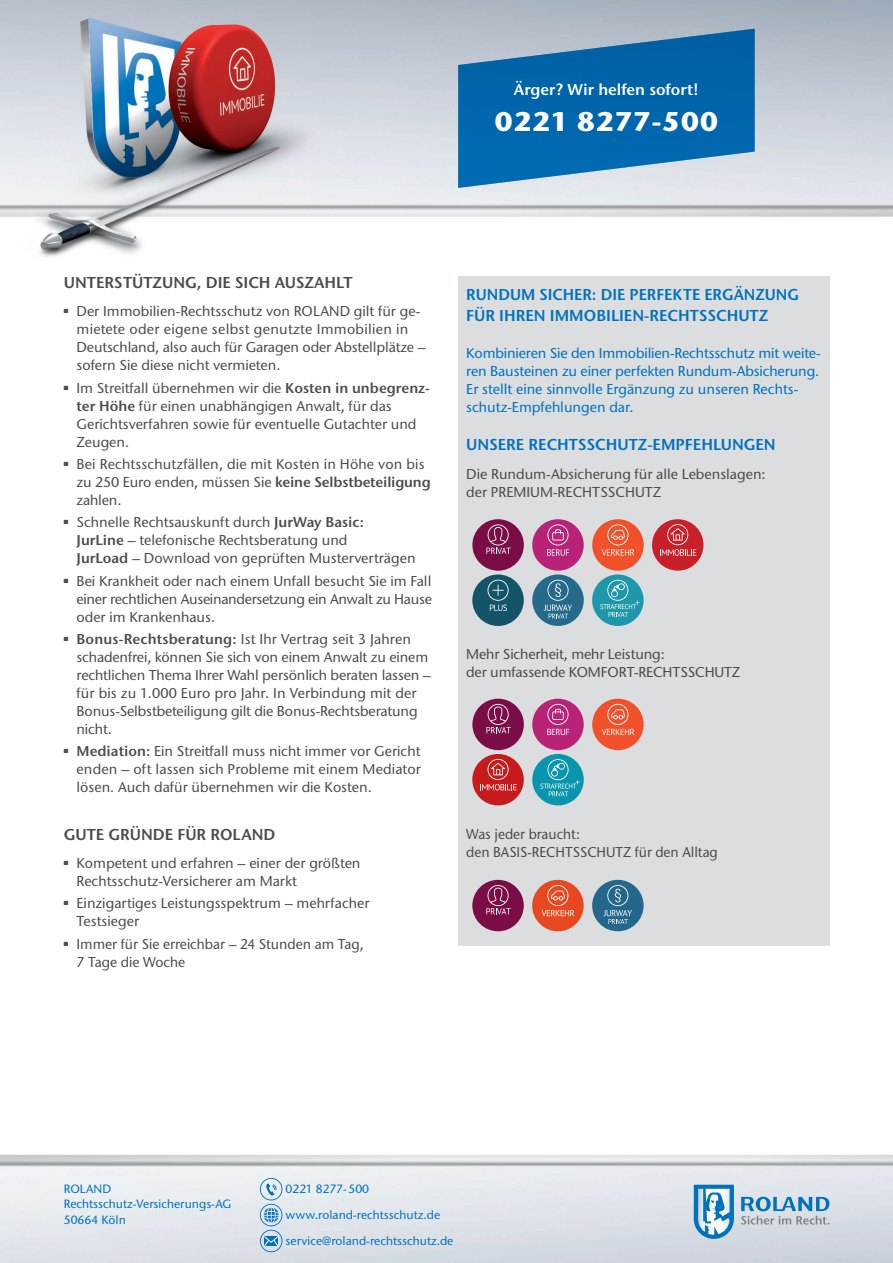
<style>
.page{position:relative;width:893px;height:1263px;background:#fff}
.page>*{position:absolute;margin:0;border:0;box-sizing:border-box;transform-origin:0 0}
.t1{font:700 27px "Stone Sans ITC Std";letter-spacing:.03em;color:#fff}
._03_Copyhead{font:600 15.75px/20.2px "Stone Sans ITC Std";color:#0072bc}
._03_Copyhead-2{font:600 15.75px "Stone Sans ITC Std";color:#4b4c4d}
.t2{font:600 15.75px "Stone Sans ITC Std";color:#fff}
._04_Copytext{font:500 14.25px/18px "Stone Sans ITC Std";color:#4b4c4d}
._04_Copytext-2{font:500 14.25px/18px "Stone Sans ITC Std";letter-spacing:-.01em;color:#0072bc}
._04_Copytext-3{font:500 14.25px/18px "Stone Sans ITC Std";color:#4b4c4d;scale:.96 1}
.t3{font:500 12px/26px "Stone Sans ITC Std";color:#0072bc}
.s1{font-weight:600}
</style>
<div class="page">
<svg style="left:260px;top:1178px;width:22px;height:74px;background:#a7c8df"></svg>
<svg style="left:741px;top:1196px;width:88px;height:28px;background:#9bbbd1"></svg>
<svg style="left:694px;top:1185px;width:40px;height:54px"></svg>
<img style="left:0;top:0;width:893px;height:257px">
<svg style="left:458px;top:29px;width:297px;height:159px;background:#2e7eb6"></svg>
<div style="left:458px;top:276px;width:371px;height:670px;background:#dcdddf"></div>
<div style="left:472px;top:519px;width:52px;height:52px;background:#7a0c46;border-radius:50%"></div>
<svg style="left:486px;top:524px;width:25px;height:30px"></svg>
<div style="left:532px;top:519px;width:52px;height:52px;background:#b82378;border-radius:50%"></div>
<svg style="left:547px;top:524px;width:22px;height:32px"></svg>
<div style="left:652px;top:519px;width:51px;height:52px;background:#c82028;border-radius:50%"></div>
<svg style="left:660px;top:524px;width:36px;height:32px"></svg>
<div style="left:592px;top:519px;width:52px;height:52px;background:#f0512b;border-radius:50%"></div>
<svg style="left:602px;top:524px;width:32px;height:32px"></svg>
<div style="left:472px;top:574px;width:52px;height:52px;background:#145469;border-radius:50%"></div>
<svg style="left:487px;top:580px;width:22px;height:31px"></svg>
<div style="left:532px;top:574px;width:52px;height:52px;background:#256a8b;border-radius:50%"></div>
<svg style="left:544px;top:580px;width:28px;height:39px"></svg>
<div style="left:592px;top:574px;width:52px;height:52px;background:#1e97ab;border-radius:50%"></div>
<svg style="left:600px;top:580px;width:40px;height:37px"></svg>
<div style="left:472px;top:880px;width:52px;height:51px;background:#7a0c46;border-radius:50%"></div>
<svg style="left:486px;top:885px;width:25px;height:29px"></svg>
<div style="left:532px;top:880px;width:52px;height:51px;background:#e84820;border-radius:50%"></div>
<svg style="left:542px;top:885px;width:32px;height:31px"></svg>
<div style="left:592px;top:880px;width:52px;height:51px;background:#24678c;border-radius:50%"></div>
<svg style="left:603px;top:885px;width:29px;height:39px"></svg>
<div style="left:472px;top:699px;width:52px;height:51px;background:#7a0c46;border-radius:50%"></div>
<svg style="left:486px;top:704px;width:25px;height:29px"></svg>
<div style="left:532px;top:699px;width:52px;height:51px;background:#b82378;border-radius:50%"></div>
<svg style="left:547px;top:704px;width:22px;height:31px"></svg>
<div style="left:592px;top:699px;width:52px;height:51px;background:#f0512b;border-radius:50%"></div>
<svg style="left:602px;top:704px;width:32px;height:31px"></svg>
<div style="left:472px;top:754px;width:52px;height:51px;background:#c71a1b;border-radius:50%"></div>
<svg style="left:480px;top:759px;width:37px;height:31px"></svg>
<div style="left:532px;top:754px;width:52px;height:51px;background:#0995ad;border-radius:50%"></div>
<svg style="left:540px;top:759px;width:40px;height:37px"></svg>
<p class="t2" style="left:514px;top:79px;width:186px">Ärger? Wir helfen sofort!</p>
<p class="t1" style="left:495px;top:104px;width:225px">0221 8277-500</p>
<p class="_03_Copyhead-2" style="left:64px;top:273px;width:290px">UNTERSTÜTZUNG, DIE SICH AUSZAHLT</p>
<p class="_04_Copytext" style="left:77px;top:302px;width:351px;text-indent:-13px">■ Der Immobilien-Rechtsschutz von ROLAND gilt für ge&shy;mietete oder eigene selbst genutzte Immobilien in Deutschland, also auch für Garagen oder Abstellplätze – sofern Sie diese nicht vermieten.</p>
<p class="_04_Copytext" style="left:77px;top:379px;width:355px;text-indent:-13px">■ Im Streitfall übernehmen wir die <span class="s1">Kosten in unbegrenz&shy;ter Höhe</span> für einen unabhängigen Anwalt, für das Gerichtsverfahren sowie für eventuelle Gutachter und Zeugen.</p>
<p class="_04_Copytext" style="left:77px;top:455px;width:356px;text-indent:-13px">■ Bei Rechtsschutzfällen, die mit Kosten in Höhe von bis zu 250 Euro enden, müssen Sie <span class="s1">keine Selbstbeteiligung </span>zahlen.</p>
<p class="_04_Copytext" style="left:77px;top:513px;width:341px;text-indent:-13px">■ Schnelle Rechtsauskunft durch <span class="s1">JurWay Basic:<br>JurLine</span> – telefonische Rechtsberatung und<br><span class="s1">JurLoad</span> – Download von geprüften Musterverträgen</p>
<p class="_04_Copytext" style="left:77px;top:571px;width:357px;text-align:justify;text-indent:-13px">■ Bei Krankheit oder nach einem Unfall besucht Sie im Fall einer rechtlichen Auseinandersetzung ein Anwalt zu Hause oder im Krankenhaus.</p>
<p class="_04_Copytext" style="left:77px;top:630px;width:356px;text-indent:-13px">■ <span class="s1">Bonus-Rechtsberatung:</span> Ist Ihr Vertrag seit 3 Jahren schadenfrei, können Sie sich von einem Anwalt zu einem rechtlichen Thema Ihrer Wahl persönlich beraten lassen – für bis zu 1.000 Euro pro Jahr. In Verbindung mit der Bonus-Selbstbeteiligung gilt die Bonus-Rechtsberatung nicht.</p>
<p class="_04_Copytext" style="left:77px;top:742px;width:346px;text-align:justify;text-indent:-13px">■ <span class="s1">Mediation:</span> Ein Streitfall muss nicht immer vor Gericht enden – oft lassen sich Probleme mit einem Mediator lösen. Auch dafür übernehmen wir die Kosten.</p>
<p class="_03_Copyhead-2" style="left:64px;top:824px;width:213px">GUTE GRÜNDE FÜR ROLAND</p>
<p class="_04_Copytext" style="left:77px;top:854px;width:285px;text-indent:-13px">■ Kompetent und erfahren – einer der größten<br>Rechtsschutz-Versicherer am Markt</p>
<p class="_04_Copytext" style="left:77px;top:894px;width:294px;text-indent:-13px">■ Einzigartiges Leistungsspektrum – mehrfacher<br>Testsieger</p>
<p class="_04_Copytext" style="left:77px;top:934px;width:289px;text-indent:-13px">■ Immer für Sie erreichbar – 24 Stunden am Tag,<br>7 Tage die Woche</p>
<p class="_03_Copyhead" style="left:466px;top:285px;width:334px">RUNDUM SICHER: DIE PERFEKTE ERGÄNZUNG<br>FÜR IHREN IMMOBILIEN-RECHTSSCHUTZ</p>
<p class="_04_Copytext-2" style="left:466px;top:344px;width:356px">Kombinieren Sie den Immobilien-Rechtsschutz mit weite&shy;ren Bausteinen zu einer perfekten Rundum-Absicherung.<br>Er stellt eine sinnvolle Ergänzung zu unseren Rechts&shy;schutz-Empfehlungen dar.</p>
<p class="_03_Copyhead" style="left:466px;top:435px;width:311px">UNSERE RECHTSSCHUTZ-EMPFEHLUNGEN</p>
<p class="_04_Copytext" style="left:466px;top:465px;width:301px">Die Rundum-Absicherung für alle Lebenslagen: der PREMIUM-RECHTSSCHUTZ</p>
<p class="_04_Copytext" style="left:466px;top:645px;width:275px">Mehr Sicherheit, mehr Leistung:<br>der umfassende KOMFORT-RECHTSSCHUTZ</p>
<p class="_04_Copytext-3" style="left:466px;top:825px;width:264px">Was jeder braucht:<br>den BASIS-RECHTSSCHUTZ für den Alltag</p>
<p class="t3" style="left:64px;top:1175px;width:49px">ROLAND</p>
<p class="t3" style="left:64px;top:1191px;width:169px">Rechtsschutz-Versicherungs-AG</p>
<p class="t3" style="left:64px;top:1206px;width:64px">50664 Köln</p>
<p class="t3" style="left:286px;top:1175px;width:169px">0221 8277-500 www.roland-rechtsschutz.de service@roland-rechtsschutz.de</p>
</div>
